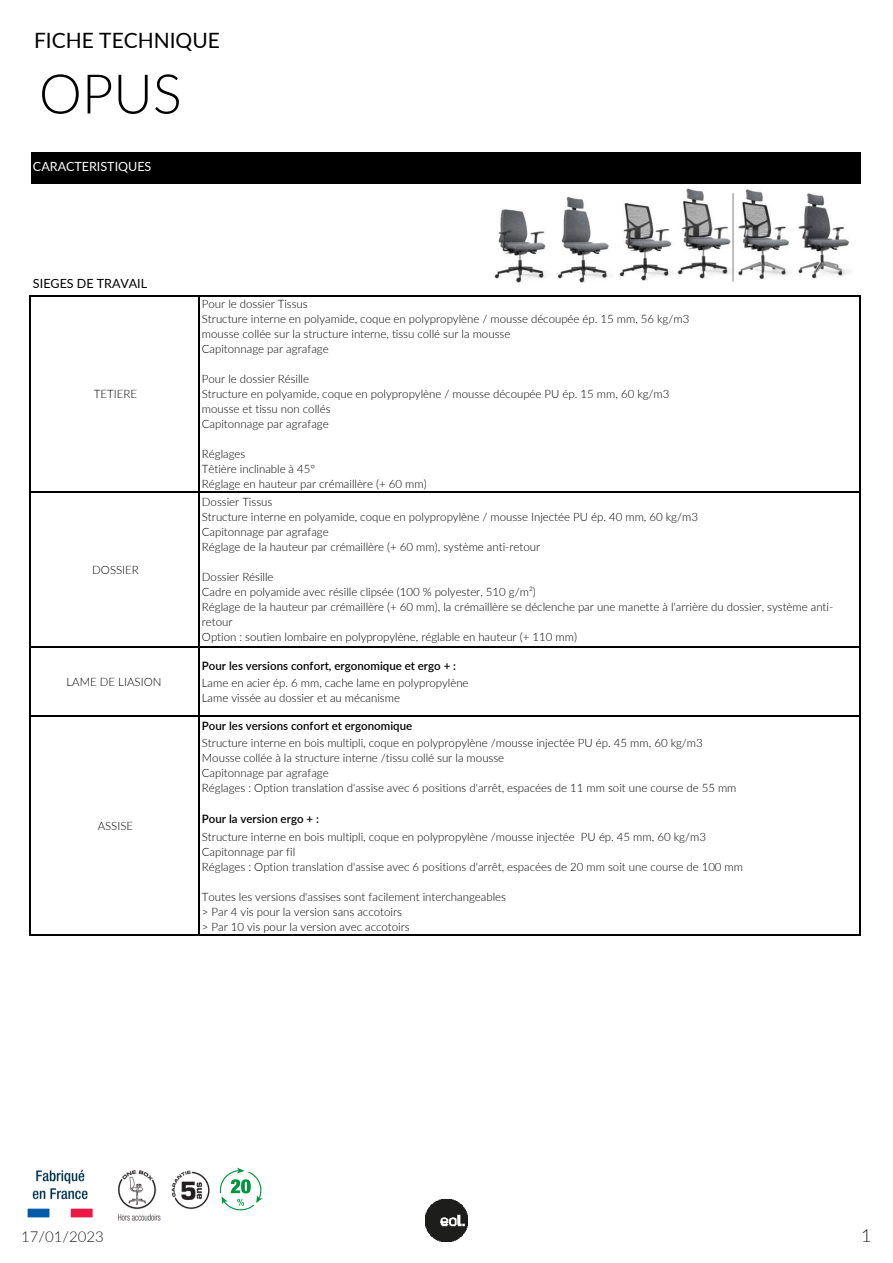
<style>
.page{position:relative;width:893px;height:1263px;background:#fff}
.page>*{position:absolute;margin:0;border:0;box-sizing:border-box;transform-origin:0 0}
.t1{font:300 54.75px "Lato";color:#000}
.t2{font:21.15px "Lato";color:#000}
.t3{font:300 18px "Lato";color:#231f20}
.t4{font:300 15px "Lato";color:#231f20}
.t5{font:12.6px "Lato";color:#fff}
.t6{font:12.6px "Lato";color:#000}
.t7{font:300 11.55px/15px "Lato";color:#000}
.t8{font:600 11.55px/17.4px "Lato";color:#000}
.s1{font-weight:300}
.s2{font-weight:600}
</style>
<div class="page">
<img style="left:425px;top:1199px;width:43px;height:43px">
<div style="left:31px;top:152px;width:829px;height:32px;background:#000"></div>
<hr style="left:30px;top:295px;width:1px;height:640px;background:#000">
<hr style="left:199px;top:296px;width:1px;height:639px;background:#000">
<hr style="left:859px;top:296px;width:1px;height:639px;background:#000">
<hr style="left:31px;top:295px;width:829px;height:1px;background:#000">
<hr style="left:31px;top:491px;width:829px;height:1px;background:#000">
<hr style="left:31px;top:646px;width:829px;height:1px;background:#000">
<hr style="left:31px;top:716px;width:829px;height:1px;background:#000">
<hr style="left:31px;top:934px;width:829px;height:1px;background:#000">
<img style="left:494px;top:209px;width:52px;height:74px">
<img style="left:619px;top:203px;width:53px;height:78px">
<img style="left:738px;top:189px;width:52px;height:91px">
<img style="left:557px;top:196px;width:52px;height:87px">
<img style="left:798px;top:193px;width:52px;height:86px">
<img style="left:677px;top:188px;width:56px;height:94px">
<hr style="left:733px;top:193px;width:1px;height:89px;background:#7f7f7f">
<img style="left:27px;top:1169px;width:183px;height:51px">
<svg style="left:220px;top:1167px;width:43px;height:43px"></svg>
<p class="t2" style="left:34px;top:25px;width:187px">FICHE TECHNIQUE</p>
<p class="t1" style="left:39px;top:56px;width:144px">OPUS</p>
<p class="t5" style="left:33px;top:158px;width:120px">CARACTERISTIQUES</p>
<p class="t6" style="left:33px;top:274px;width:116px">SIEGES DE TRAVAIL</p>
<p class="t7" style="left:94px;top:386px;width:45px">TETIERE</p>
<p class="t7" style="left:92px;top:562px;width:48px">DOSSIER</p>
<p class="t7" style="left:67px;top:674px;width:97px">LAME DE LIASION</p>
<p class="t7" style="left:98px;top:818px;width:37px">ASSISE</p>
<p class="t7" style="left:202px;top:296px;width:489px">Pour le dossier Tissus<br>Structure interne en polyamide, coque en polypropylène / mousse découpée ép. 15 mm, 56 kg/m3 mousse collée sur la structure interne, tissu collé sur la mousse<br>Capitonnage par agrafage</p>
<p class="t7" style="left:202px;top:371px;width:469px">Pour le dossier Résille<br>Structure en polyamide, coque en polypropylène / mousse découpée PU ép. 15 mm, 60 kg/m3 mousse et tissu non collés<br>Capitonnage par agrafage</p>
<p class="t7" style="left:202px;top:446px;width:226px">Réglages<br>Têtière inclinable à 45°<br>Réglage en hauteur par crémaillère (+ 60 mm)</p>
<p class="t7" style="left:202px;top:494px;width:498px">Dossier Tissus<br>Structure interne en polyamide, coque en polypropylène / mousse Injectée PU ép. 40 mm, 60 kg/m3<br>Capitonnage par agrafage<br>Réglage de la hauteur par crémaillère (+ 60 mm), système anti-retour</p>
<p class="t7" style="left:202px;top:569px;width:633px">Dossier Résille<br>Cadre en polyamide avec résille clipsée (100 % polyester, 510 g/m²)<br>Réglage de la hauteur par crémaillère (+ 60 mm), la crémaillère se déclenche par une manette à l'arrière du dossier, système anti&shy;retour<br>Option : soutien lombaire en polypropylène, réglable en hauteur (+ 110 mm)</p>
<p class="t8" style="left:202px;top:656px;width:268px">Pour les versions confort, ergonomique et ergo + :<br><span class="s1">Lame en acier ép. 6 mm, cache lame en polypropylène</span></p>
<p class="t7" style="left:202px;top:690px;width:200px">Lame vissée au dossier et au mécanisme</p>
<p class="t7" style="left:202px;top:716px;width:503px;line-height:17.4px"><span class="s2">Pour les versions confort et ergonomique<br></span>Structure interne en bois multipli, coque en polypropylène /mousse injectée PU ép. 45 mm, 60 kg/m3</p>
<p class="t7" style="left:202px;top:750px;width:536px">Mousse collée à la structure interne /tissu collé sur la mousse<br>Capitonnage par agrafage<br>Réglages : Option translation d'assise avec 6 positions d'arrêt, espacées de 11 mm soit une course de 55 mm</p>
<p class="t7" style="left:202px;top:810px;width:506px;line-height:17.4px"><span class="s2">Pour la version ergo + :<br></span>Structure interne en bois multipli, coque en polypropylène /mousse injectée PU ép. 45 mm, 60 kg/m3</p>
<p class="t7" style="left:202px;top:844px;width:543px">Capitonnage par fil<br>Réglages : Option translation d'assise avec 6 positions d'arrêt, espacées de 20 mm soit une course de 100 mm</p>
<p class="t7" style="left:202px;top:889px;width:306px">Toutes les versions d'assises sont facilement interchangeables &gt; Par 4 vis pour la version sans accotoirs<br>&gt; Par 10 vis pour la version avec accotoirs</p>
<p class="t4" style="left:21px;top:1226px;width:84px">17/01/2023</p>
<h3 class="t3" style="left:861px;top:1223px;width:12px">1</h3>
</div>
